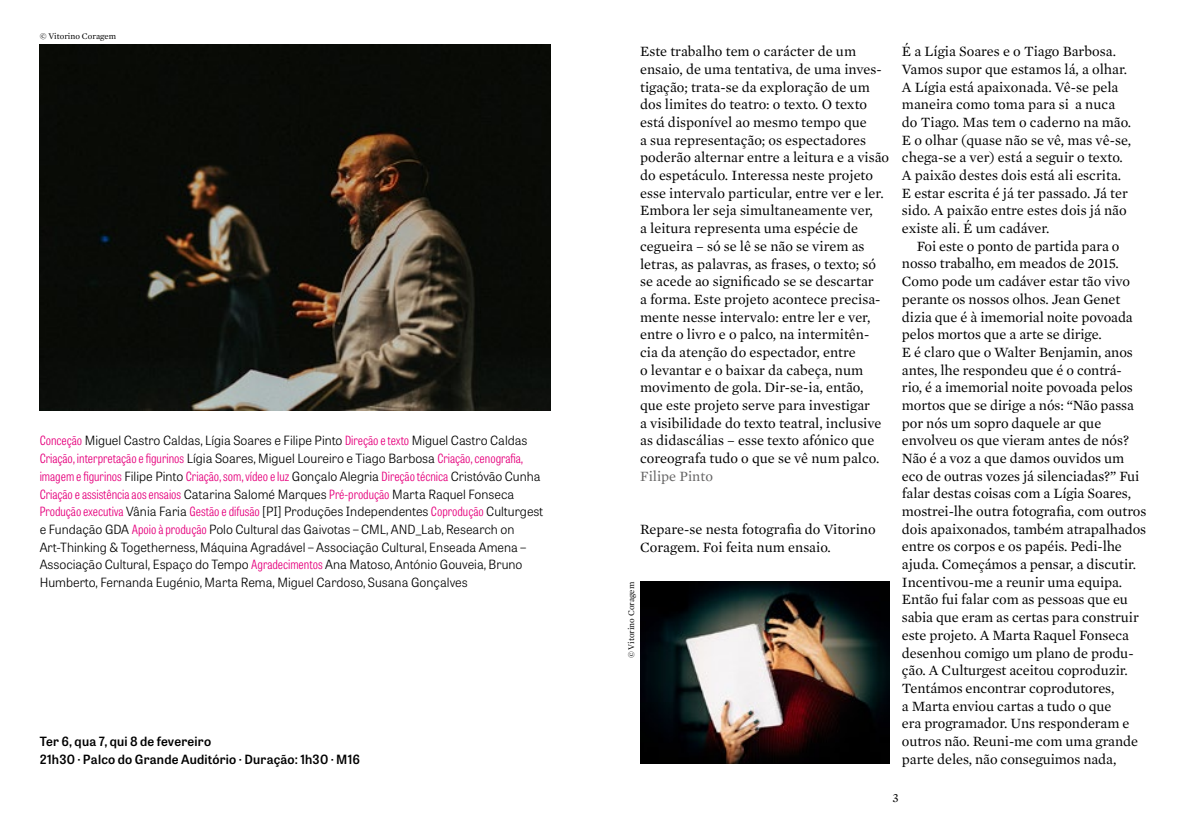
<style>
.page{position:relative;width:1191px;height:829px;background:#fff}
.page>*{position:absolute;margin:0;border:0;box-sizing:border-box;transform-origin:0 0}
.t1{font:14.35px/17.7px "Mercury Text G1";letter-spacing:-.005em;color:#000}
.t2{font:14.35px "Mercury Text G1";color:#646363}
.t3{font:300 12.6px/17.7px "Tablet Gothic";color:#000}
.t4{font:300 12.6px/17.7px "Tablet Gothic Condensed";color:#e6007d}
.t5{font:600 12.6px/17.7px "Tablet Gothic";letter-spacing:.02em;color:#000}
.t6{font:12.6px "Mercury Text G1";color:#000}
.t7{font:8.75px "Mercury Text G1";color:#000}
.s1{font-family:"Tablet Gothic Condensed";color:#e6007d}
.s2{font-family:"Tablet Gothic";color:#000}
</style>
<div class="page">
<img style="left:40px;top:45px;width:511px;height:365px">
<img style="left:640px;top:582px;width:249px;height:181px">
<p class="t7" style="left:40px;top:30px;width:78px">© Vitorino Coragem</p>
<p class="t3" style="left:40px;top:431px;width:489px"><span class="s1">Conceção</span> Miguel Castro Caldas, Lígia Soares e Filipe Pinto <span class="s1">Direção e texto</span> Miguel Castro Caldas</p>
<p class="t4" style="left:40px;top:449px;width:502px">Criação, interpretação e figurinos <span class="s2">Lígia Soares, Miguel Loureiro e Tiago Barbosa</span> Criação, cenografia, imagem e figurinos <span class="s2">Filipe Pinto</span> Criação, som, vídeo e luz <span class="s2">Gonçalo Alegria</span> Direção técnica <span class="s2">Cristóvão Cunha<br></span>Criação e assistência aos ensaios <span class="s2">Catarina Salomé Marques</span> Pré-produção <span class="s2">Marta Raquel Fonseca</span></p>
<p class="t3" style="left:40px;top:502px;width:505px"><span class="s1">Produção executiva</span> Vânia Faria <span class="s1">Gestão e difusão</span> [PI] Produções Independentes <span class="s1">Coprodução</span> Culturgest e Fundação GDA <span class="s1">Apoio à produção</span> Polo Cultural das Gaivotas – CML, AND_Lab, Research on Art-Thinking &amp; Togetherness, Máquina Agradável – Associação Cultural, Enseada Amena – Associação Cultural, Espaço do Tempo <span class="s1">Agradecimentos</span> Ana Matoso, António Gouveia, Bruno Humberto, Fernanda Eugénio, Marta Rema, Miguel Cardoso, Susana Gonçalves</p>
<p class="t5" style="left:40px;top:732px;width:322px">Ter 6, qua 7, qui 8 de fevereiro<br>21h30 · Palco do Grande Auditório · Duração: 1h30 · M16</p>
<p class="t1" style="left:640px;top:42px;width:250px">Este trabalho tem o carácter de um ensaio, de uma tentativa, de uma inves&shy;tigação; trata-se da exploração de um dos limites do teatro: o texto. O texto está disponível ao mesmo tempo que<br>a sua representação; os espectadores poderão alternar entre a leitura e a visão do espetáculo. Interessa neste projeto esse intervalo particular, entre ver e ler.<br>Embora ler seja simultaneamente ver,<br>a leitura representa uma espécie de cegueira – só se lê se não se virem as letras, as palavras, as frases, o texto; só se acede ao significado se se descartar<br>a forma. Este projeto acontece precisa&shy;mente nesse intervalo: entre ler e ver, entre o livro e o palco, na intermitên&shy;cia da atenção do espectador, entre<br>o levantar e o baixar da cabeça, num movimento de gola. Dir-se-ia, então, que este projeto serve para investigar<br>a visibilidade do texto teatral, inclusive as didascálias – esse texto afónico que coreografa tudo o que se vê num palco.</p>
<p class="t2" style="left:640px;top:465px;width:74px">Filipe Pinto</p>
<p class="t1" style="left:640px;top:519px;width:237px">Repare-se nesta fotografia do Vitorino<br>Coragem. Foi feita num ensaio.</p>
<p class="t7" style="left:625px;top:658px;width:78px;rotate:-90deg">© Vitorino Coragem</p>
<p class="t1" style="left:902px;top:42px;width:231px">É a Lígia Soares e o Tiago Barbosa.<br>Vamos supor que estamos lá, a olhar.<br>A Lígia está apaixonada. Vê-se pela maneira como toma para si a nuca do Tiago. Mas tem o caderno na mão.<br>E o olhar (quase não se vê, mas vê-se, chega-se a ver) está a seguir o texto.<br>A paixão destes dois está ali escrita.<br>E estar escrita é já ter passado. Já ter sido. A paixão entre estes dois já não existe ali. É um cadáver.</p>
<p class="t1" style="left:902px;top:236px;width:246px;text-indent:15px">Foi este o ponto de partida para o nosso trabalho, em meados de 2015.<br>Como pode um cadáver estar tão vivo perante os nossos olhos. Jean Genet dizia que é à imemorial noite povoada pelos mortos que a arte se dirige.<br>E é claro que o Walter Benjamin, anos antes, lhe respondeu que é o contrá-<br>rio, é a imemorial noite povoada pelos mortos que se dirige a nós: “Não passa por nós um sopro daquele ar que envolveu os que vieram antes de nós?<br>Não é a voz a que damos ouvidos um eco de outras vozes já silenciadas?” Fui falar destas coisas com a Lígia Soares, mostrei-lhe outra fotografia, com outros dois apaixonados, também atrapalhados entre os corpos e os papéis. Pedi-lhe ajuda. Começámos a pensar, a discutir.<br>Incentivou-me a reunir uma equipa.<br>Então fui falar com as pessoas que eu sabia que eram as certas para construir este projeto. A Marta Raquel Fonseca desenhou comigo um plano de produ&shy;ção. A Culturgest aceitou coproduzir.<br>Tentámos encontrar coprodutores,<br>a Marta enviou cartas a tudo o que<br>era programador. Uns responderam e outros não. Reuni-me com uma grande parte deles, não conseguimos nada,</p>
<p class="t6" style="left:892px;top:788px;width:8px">3</p>
</div>
